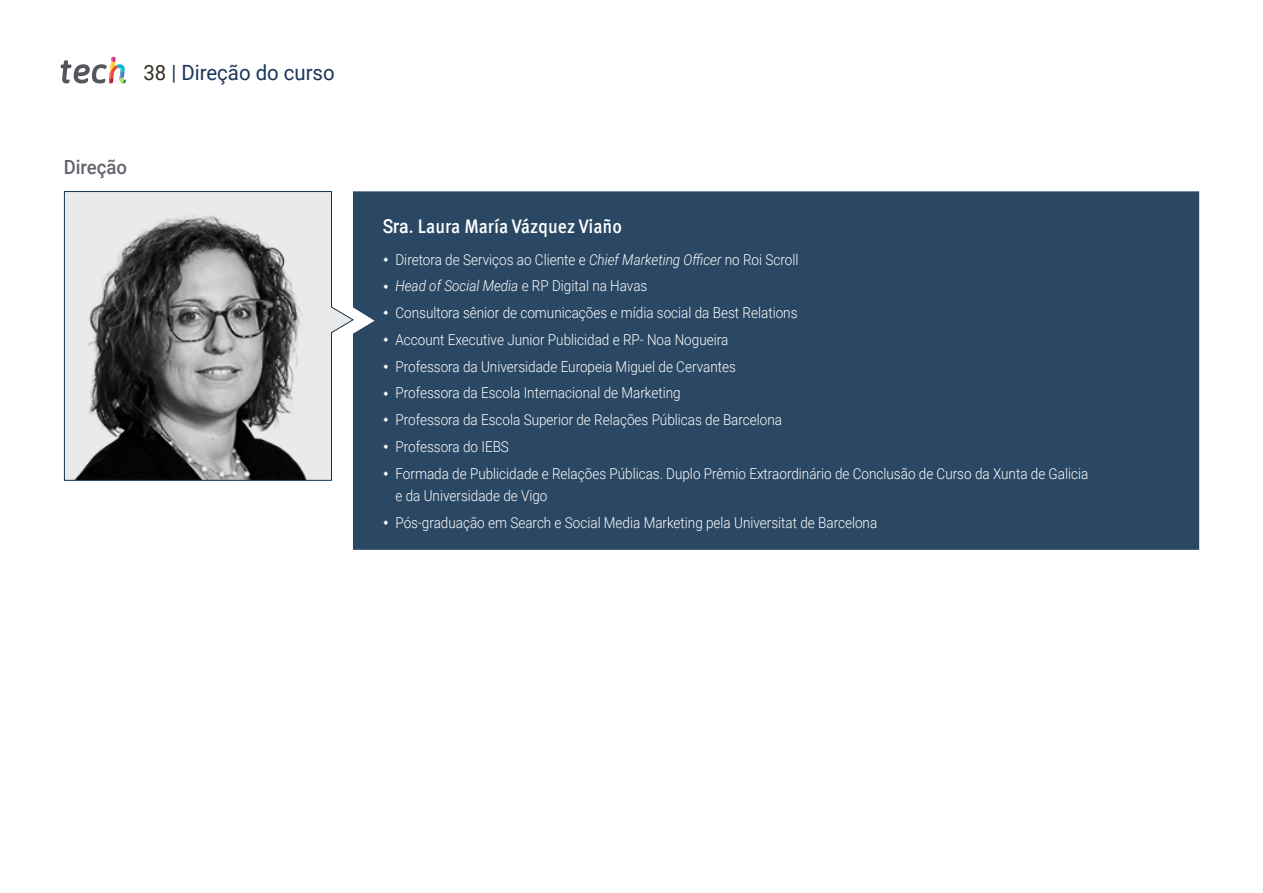
<style>
.page{position:relative;width:1263px;height:893px;background:#fff}
.page>*{position:absolute;margin:0;border:0;box-sizing:border-box;transform-origin:0 0}
.t1{font:21px "Roboto";color:#1a355c}
.t2{font:500 19.5px "Meta Pro";color:#fff;scale:.9 1}
.t3{font:500 19.5px "Roboto";color:#61646a;scale:.95 1}
.t4{font:300 15px/26.7px "Roboto";color:#fff;scale:.9 1}
.s1{color:#312e20}
.s2{font-family:"Roboto"}
.s3{font-style:italic}
</style>
<div class="page">
<svg style="left:61px;top:57px;width:65px;height:27px"></svg>
<div style="left:353px;top:191px;width:846px;height:359px;background:#2a4763"></div>
<svg style="left:64px;top:191px;width:290px;height:290px;background:#989899"></svg>
<svg style="left:384px;top:257px;width:4px;height:5px"></svg>
<svg style="left:384px;top:284px;width:4px;height:5px"></svg>
<svg style="left:384px;top:310px;width:4px;height:5px"></svg>
<svg style="left:384px;top:337px;width:4px;height:5px"></svg>
<svg style="left:384px;top:364px;width:4px;height:5px"></svg>
<svg style="left:384px;top:391px;width:4px;height:5px"></svg>
<svg style="left:384px;top:417px;width:4px;height:5px"></svg>
<svg style="left:384px;top:444px;width:4px;height:5px"></svg>
<svg style="left:384px;top:471px;width:4px;height:5px"></svg>
<svg style="left:384px;top:520px;width:4px;height:5px"></svg>
<h1 class="t1" style="left:144px;top:57px;width:193px"><span class="s1">38</span> | Direção do curso</h1>
<h2 class="t3" style="left:64px;top:154px;width:68px">Direção</h2>
<h2 class="t2" style="left:383px;top:214px;width:267px"><span class="s2">Sra.</span> Laura María Vázquez Viaño</h2>
<p class="t4" style="left:395px;top:245px;width:771px">Diretora de Serviços ao Cliente e <span class="s3">Chief Marketing Officer</span> no Roi Scroll<br><span class="s3">Head of Social Media</span> e RP Digital na Havas<br>Consultora sênior de comunicações e mídia social da Best Relations<br>Account Executive Junior Publicidad e RP- Noa Nogueira<br>Professora da Universidade Europeia Miguel de Cervantes<br>Professora da Escola Internacional de Marketing<br>Professora da Escola Superior de Relações Públicas de Barcelona<br>Professora do IEBS<br>Formada de Publicidade e Relações Públicas. Duplo Prêmio Extraordinário de Conclusão de Curso da Xunta de Galicia</p>
<p class="t4" style="left:395px;top:482px;width:537px">e da Universidade de Vigo<br>Pós-graduação em Search e Social Media Marketing pela Universitat de Barcelona</p>
</div>
